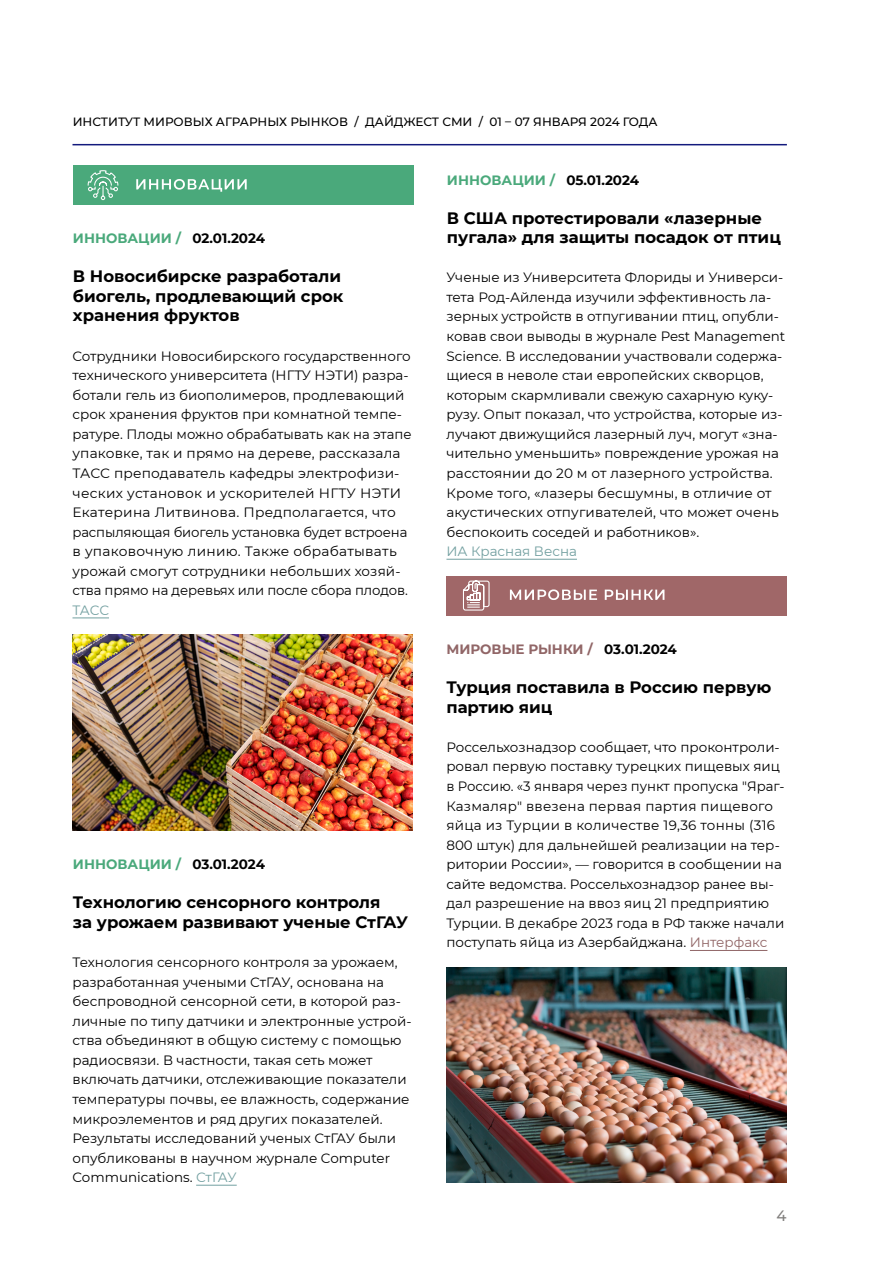
<style>
.page{position:relative;width:893px;height:1263px;background:#fff}
.page>*{position:absolute;margin:0;border:0;box-sizing:border-box;transform-origin:0 0}
.t1{font:700 16.5px/19.5px "Montserrat";color:#000}
.t2{font:500 15px "Montserrat";color:#817f7d}
.t3{font:13.5px/19.5px "Montserrat";color:#000}
.t4{font:700 13.5px "Montserrat";color:#4aa97b}
.t5{font:700 13.5px "Montserrat";color:#916667}
.t6{font:13.5px "Montserrat";color:#73a0a1}
.t7{font:500 12px "Montserrat";color:#000}
.s1{color:#000}
.s2{color:#73a0a1}
.s3{color:#916667}
</style>
<div class="page">
<hr style="left:72px;top:144px;width:715px;height:1px;background:#131a7d">
<hr style="left:690px;top:950px;width:77px;height:1px;background:#916667">
<div style="left:447px;top:576px;width:340px;height:39px;background:#a06768"></div>
<svg style="left:510px;top:589px;width:87px;height:11px"></svg>
<svg style="left:605px;top:590px;width:59px;height:10px"></svg>
<svg style="left:463px;top:580px;width:27px;height:31px"></svg>
<hr style="left:72px;top:617px;width:37px;height:1px;background:#73a0a1">
<hr style="left:196px;top:1185px;width:41px;height:1px;background:#73a0a1">
<hr style="left:446px;top:559px;width:131px;height:1px;background:#73a0a1">
<div style="left:73px;top:165px;width:341px;height:39px;background:#4aa97b"></div>
<svg style="left:136px;top:179px;width:111px;height:13px"></svg>
<svg style="left:87px;top:170px;width:32px;height:31px"></svg>
<img style="left:72px;top:634px;width:340px;height:196px">
<img style="left:446px;top:967px;width:341px;height:215px">
<p class="t7" style="left:73px;top:113px;width:586px">ИНСТИТУТ МИРОВЫХ АГРАРНЫХ РЫНКОВ / ДАЙДЖЕСТ СМИ / 01 – 07 ЯНВАРЯ 2024 ГОДА</p>
<p class="t4" style="left:73px;top:229px;width:194px">ИННОВАЦИИ / <span class="s1">02.01.2024</span></p>
<p class="t1" style="left:73px;top:266px;width:272px">В Новосибирске разработали биогель, продлевающий срок хранения фруктов</p>
<p class="t3" style="left:72px;top:346px;width:341px">Сотрудники Новосибирского государственного технического университета (НГТУ НЭТИ) разра&shy;ботали гель из биополимеров, продлевающий срок хранения фруктов при комнатной темпе&shy;ратуре. Плоды можно обрабатывать как на этапе упаковке, так и прямо на дереве, рассказала ТАСС преподаватель кафедры электрофизи&shy;ческих установок и ускорителей НГТУ НЭТИ Екатерина Литвинова. Предполагается, что распыляющая биогель установка будет встроена в упаковочную линию. Также обрабатывать урожай смогут сотрудники небольших хозяй&shy;ства прямо на деревьях или после сбора плодов.</p>
<p class="t6" style="left:72px;top:601px;width:38px">ТАСС</p>
<p class="t4" style="left:73px;top:855px;width:194px">ИННОВАЦИИ / <span class="s1">03.01.2024</span></p>
<p class="t1" style="left:73px;top:892px;width:337px">Технологию сенсорного контроля<br>за урожаем развивают ученые СтГАУ</p>
<p class="t3" style="left:72px;top:952px;width:341px">Технология сенсорного контроля за урожаем, разработанная учеными СтГАУ, основана на беспроводной сенсорной сети, в которой раз&shy;личные по типу датчики и электронные устрой&shy;ства объединяют в общую систему с помощью радиосвязи. В частности, такая сеть может включать датчики, отслеживающие показатели температуры почвы, ее влажность, содержание микроэлементов и ряд других показателей.<br>Результаты исследований ученых СтГАУ были опубликованы в научном журнале Computer Communications. <span class="s2">СтГАУ</span></p>
<p class="t4" style="left:447px;top:170px;width:194px">ИННОВАЦИИ / <span class="s1">05.01.2024</span></p>
<p class="t1" style="left:447px;top:207px;width:335px">В США протестировали «лазерные пугала» для защиты посадок от птиц</p>
<p class="t3" style="left:446px;top:267px;width:340px">Ученые из Университета Флориды и Универси&shy;тета Род-Айленда изучили эффективность ла&shy;зерных устройств в отпугивании птиц, опубли&shy;ковав свои выводы в журнале Pest Management Science. В исследовании участвовали содержа&shy;щиеся в неволе стаи европейских скворцов, которым скармливали свежую сахарную куку&shy;рузу. Опыт показал, что устройства, которые из&shy;лучают движущийся лазерный луч, могут «зна&shy;чительно уменьшить» повреждение урожая на расстоянии до 20 м от лазерного устройства.<br>Кроме того, «лазеры бесшумны, в отличие от акустических отпугивателей, что может очень беспокоить соседей и работников».</p>
<p class="t6" style="left:446px;top:542px;width:132px">ИА Красная Весна</p>
<p class="t5" style="left:446px;top:639px;width:232px">МИРОВЫЕ РЫНКИ / <span class="s1">03.01.2024</span></p>
<p class="t1" style="left:446px;top:677px;width:326px">Турция поставила в Россию первую партию яиц</p>
<p class="t3" style="left:446px;top:737px;width:340px">Россельхознадзор сообщает, что проконтроли&shy;ровал первую поставку турецких пищевых яиц в Россию. «3 января через пункт пропуска "Яраг-Казмаляр" ввезена первая партия пищевого яйца из Турции в количестве 19,36 тонны (316<br>800 штук) для дальнейшей реализации на тер&shy;ритории России», — говорится в сообщении на сайте ведомства. Россельхознадзор ранее вы&shy;дал разрешение на ввоз яиц 21 предприятию Турции. В декабре 2023 года в РФ также начали поступать яйца из Азербайджана. <span class="s3">Интерфакс</span></p>
<p class="t2" style="left:777px;top:1205px;width:12px">4</p>
</div>
